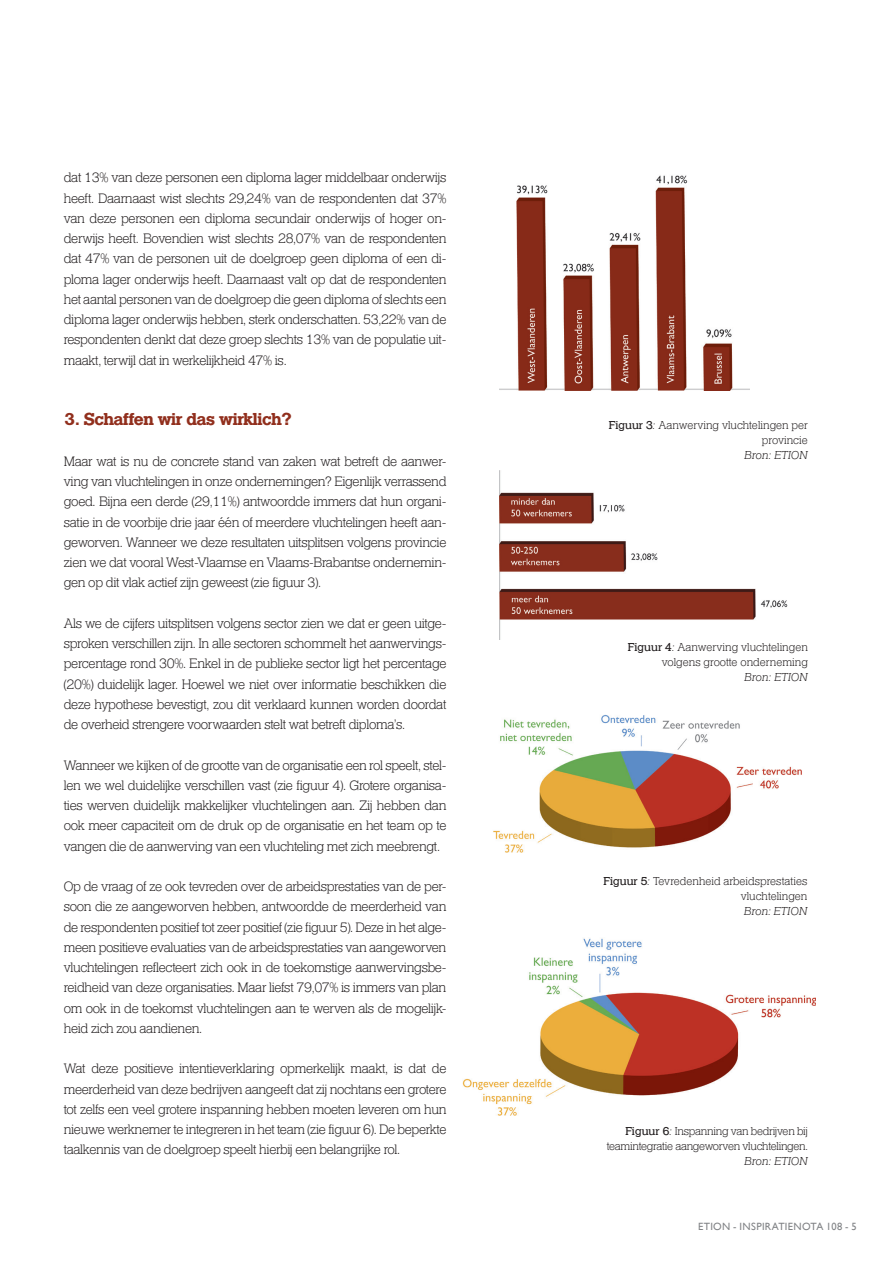
<style>
.page{position:relative;width:893px;height:1263px;background:#fff}
.page>*{position:absolute;margin:0;border:0;box-sizing:border-box;transform-origin:0 0}
.Tussentitel_1{font:700 18px "Helserif";letter-spacing:-.025em;color:#912f1d}
.Body{font:300 14.25px/20.2px "Helserif";letter-spacing:-.025em;color:#231f20;text-align:justify}
.Onderschriften_-_alg{font:300 12px/15px "Helserif";color:#231f20;text-align:right}
.Onderschriften_-_alg-2{font:300 12px/15px "Helserif";letter-spacing:-.025em;color:#231f20;text-align:right}
.Onderschriften_-_alg-3{font:italic 300 12px "Helserif";color:#231f20}
.t1{font:10.5px "Gill Sans";letter-spacing:.03em;color:#818386}
.s1{font-family:"Helserif Boo";font-weight:400}
.s2{font-style:italic}
</style>
<div class="page">
<img style="left:500px;top:175px;width:250px;height:215px">
<img style="left:500px;top:471px;width:288px;height:169px">
<img style="left:493px;top:714px;width:309px;height:139px">
<img style="left:462px;top:938px;width:353px;height:178px">
<p class="Body" style="left:64px;top:168px;width:384px">dat 13% van deze personen een diploma lager middelbaar onderwijs heeft. Daarnaast wist slechts 29,24% van de respondenten dat 37% van deze personen een diploma secundair onderwijs of hoger on&shy;derwijs heeft. Bovendien wist slechts 28,07% van de respondenten dat 47% van de personen uit de doelgroep geen diploma of een di&shy;ploma lager onderwijs heeft. Daarnaast valt op dat de respondenten het aantal personen van de doelgroep die geen diploma of slechts een diploma lager onderwijs hebben, sterk onderschatten. 53,22% van de respondenten denkt dat deze groep slechts 13% van de populatie uit&shy;maakt, terwijl dat in werkelijkheid 47% is.</p>
<h2 class="Tussentitel_1" style="left:64px;top:409px;width:230px">3. Schaffen wir das wirklich?</h2>
<p class="Body" style="left:64px;top:452px;width:384px">Maar wat is nu de concrete stand van zaken wat betreft de aanwer&shy;ving van vluchtelingen in onze ondernemingen? Eigenlijk verrassend goed. Bijna een derde (29,11%) antwoordde immers dat hun organi&shy;satie in de voorbije drie jaar één of meerdere vluchtelingen heeft aan&shy;geworven. Wanneer we deze resultaten uitsplitsen volgens provincie zien we dat vooral West-Vlaamse en Vlaams-Brabantse ondernemin&shy;gen op dit vlak actief zijn geweest (zie figuur 3).</p>
<p class="Body" style="left:64px;top:614px;width:384px">Als we de cijfers uitsplitsen volgens sector zien we dat er geen uitge&shy;sproken verschillen zijn. In alle sectoren schommelt het aanwervings&shy;percentage rond 30%. Enkel in de publieke sector ligt het percentage (20%) duidelijk lager. Hoewel we niet over informatie beschikken die deze hypothese bevestigt, zou dit verklaard kunnen worden doordat de overheid strengere voorwaarden stelt wat betreft diploma’s.</p>
<p class="Body" style="left:64px;top:755px;width:384px">Wanneer we kijken of de grootte van de organisatie een rol speelt, stel&shy;len we wel duidelijke verschillen vast (zie figuur 4). Grotere organisa&shy;ties werven duidelijk makkelijker vluchtelingen aan. Zij hebben dan ook meer capaciteit om de druk op de organisatie en het team op te vangen die de aanwerving van een vluchteling met zich meebrengt.</p>
<p class="Body" style="left:64px;top:877px;width:384px">Op de vraag of ze ook tevreden over de arbeidsprestaties van de per&shy;soon die ze aangeworven hebben, antwoordde de meerderheid van de respondenten positief tot zeer positief (zie figuur 5). Deze in het alge&shy;meen positieve evaluaties van de arbeidsprestaties van aangeworven vluchtelingen reflecteert zich ook in de toekomstige aanwervingsbe&shy;reidheid van deze organisaties. Maar liefst 79,07% is immers van plan om ook in de toekomst vluchtelingen aan te werven als de mogelijk&shy;heid zich zou aandienen.</p>
<p class="Body" style="left:64px;top:1059px;width:384px">Wat deze positieve intentieverklaring opmerkelijk maakt, is dat de meerderheid van deze bedrijven aangeeft dat zij nochtans een grotere tot zelfs een veel grotere inspanning hebben moeten leveren om hun nieuwe werknemer te integreren in het team (zie figuur 6). De beperkte taalkennis van de doelgroep speelt hierbij een belangrijke rol.</p>
<p class="Onderschriften_-_alg" style="left:609px;top:418px;width:201px"><span class="s1">Figuur 3</span><span class="s2">:</span> Aanwerving vluchtelingen per provincie</p>
<p class="Onderschriften_-_alg-3" style="left:745px;top:448px;width:65px">Bron: ETION</p>
<p class="Onderschriften_-_alg" style="left:628px;top:640px;width:182px"><span class="s1">Figuur 4</span><span class="s2">:</span> Aanwerving vluchtelingen volgens grootte onderneming</p>
<p class="Onderschriften_-_alg-3" style="left:745px;top:670px;width:65px">Bron: ETION</p>
<p class="Onderschriften_-_alg" style="left:603px;top:874px;width:206px"><span class="s1">Figuur 5</span><span class="s2">:</span> Tevredenheid arbeidsprestaties vluchtelingen</p>
<p class="Onderschriften_-_alg-3" style="left:744px;top:904px;width:65px">Bron: ETION</p>
<p class="Onderschriften_-_alg-2" style="left:607px;top:1124px;width:203px"><span class="s1">Figuur 6</span><span class="s2">:</span> Inspanning van bedrijven bij teamintegratie aangeworven vluchtelingen.<br><span class="s2">Bron: ETION</span></p>
<p class="t1" style="left:698px;top:1220px;width:160px">ETION - INSPIRATIENOTA 108 - 5</p>
</div>
